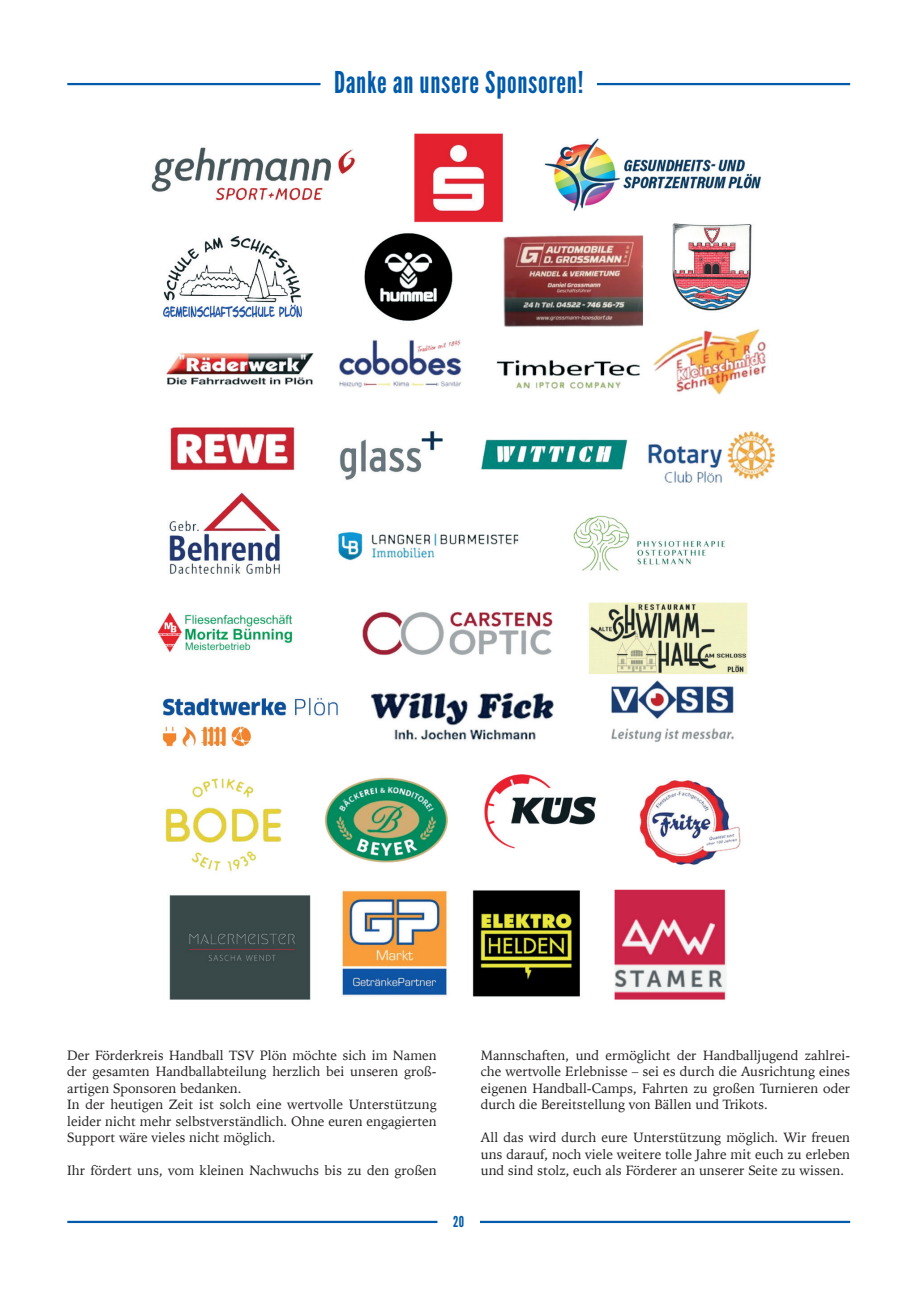
<style>
.page{position:relative;width:919px;height:1289px;background:#fff}
.page>*{position:absolute;margin:0;border:0;box-sizing:border-box;transform-origin:0 0}
.t1{font:30px "League Gothic";letter-spacing:.025em;color:#015aaa}
.t2{font:15px "League Gothic";color:#015aaa}
.t3{font:13.5px/16.5px "Iowan Old Style";color:#231f20;text-align:justify}
</style>
<div class="page">
<hr style="left:67px;top:1220px;width:370px;height:2px;background:#015aaa">
<hr style="left:480px;top:1220px;width:370px;height:2px;background:#015aaa">
<hr style="left:67px;top:83px;width:253px;height:2px;background:#015aaa">
<hr style="left:597px;top:83px;width:253px;height:2px;background:#015aaa">
<img style="left:151px;top:133px;width:623px;height:867px">
<h1 class="t1" style="left:334px;top:64px;width:251px">Danke an unsere Sponsoren!</h1>
<p class="t3" style="left:67px;top:1046px;width:371px;text-align:left">Der Förderkreis Handball TSV Plön möchte sich im Namen der gesamten Handballabteilung herzlich bei unseren groß&shy;artigen Sponsoren bedanken.<br>In der heutigen Zeit ist solch eine wertvolle Unterstützung leider nicht mehr selbstverständlich. Ohne euren engagierten Support wäre vieles nicht möglich.</p>
<p class="t3" style="left:67px;top:1161px;width:371px">Ihr fördert uns, vom kleinen Nachwuchs bis zu den großen</p>
<p class="t2" style="left:453px;top:1212px;width:13px">20</p>
<p class="t3" style="left:480px;top:1046px;width:371px">Mannschaften, und ermöglicht der Handballjugend zahlrei&shy;che wertvolle Erlebnisse – sei es durch die Ausrichtung eines eigenen Handball-Camps, Fahrten zu großen Turnieren oder durch die Bereitstellung von Bällen und Trikots.</p>
<p class="t3" style="left:480px;top:1128px;width:371px">All das wird durch eure Unterstützung möglich. Wir freuen uns darauf, noch viele weitere tolle Jahre mit euch zu erleben und sind stolz, euch als Förderer an unserer Seite zu wissen.</p>
</div>
